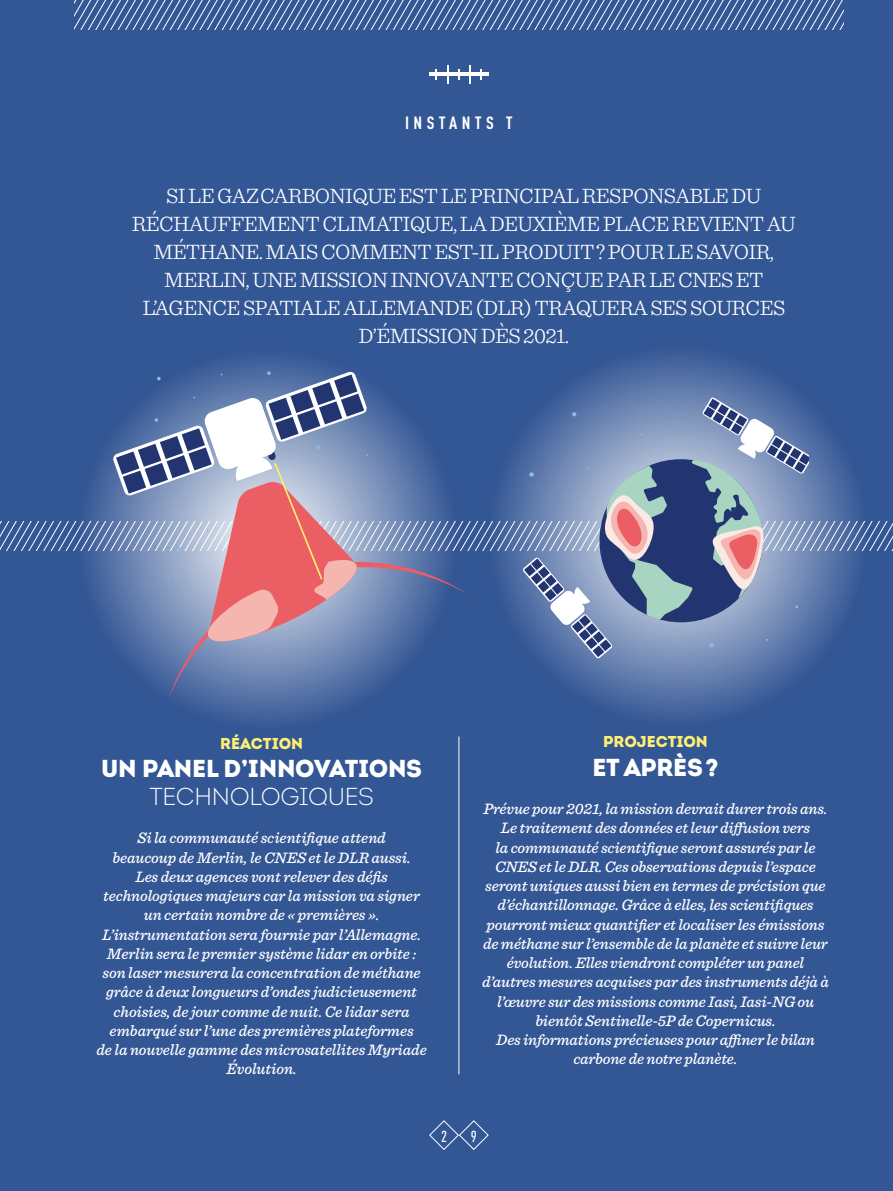
<style>
.page{position:relative;width:893px;height:1191px;background:#335695}
.page>*{position:absolute;margin:0;border:0;box-sizing:border-box;transform-origin:0 0}
.t1{font:900 24.5px "Intro";letter-spacing:-.01em;color:#fff}
.t2{font:300 24.5px "Intro";letter-spacing:-.01em;color:#fff}
.t3{font:300 21.88px/28px "Sentinel";letter-spacing:-.03em;color:#fff;text-align:center}
.t4{font:700 17.5px "DIN Cond";letter-spacing:.25em;color:#fff}
.t5{font:italic 500 15.75px/19.2px "Sentinel";letter-spacing:-.01em;color:#fff;text-align:center}
.t6{font:900 15.75px "Intro";color:#fdef74}
.t7{font:500 15.75px "DIN Cond";color:#fff}
</style>
<div class="page">
<svg style="left:78px;top:350px;width:379px;height:379px;fill:#3e5f9a"></svg>
<svg style="left:488px;top:346px;width:379px;height:379px;fill:#3e5f9a"></svg>
<hr style="left:429px;top:72px;width:59px;height:4px;background:#fff">
<svg style="left:447px;top:65px;width:1px;height:19px"></svg>
<svg style="left:469px;top:65px;width:1px;height:19px"></svg>
<svg style="left:429px;top:1120px;width:60px;height:30px"></svg>
<svg style="left:74px;top:0;width:769px;height:30px"></svg>
<hr style="left:458px;top:736px;width:1px;height:338px;background:#fff">
<svg style="left:0;top:371px;width:893px;height:328px"></svg>
<p class="t4" style="left:405px;top:112px;width:109px">INSTANTS T</p>
<p class="t3" style="left:132px;top:180px;width:666px">SI LE GAZCARBONIQUE EST LE PRINCIPAL RESPONSABLE DU RÉCHAUFFEMENT CLIMATIQUE, LA DEUXIÈME PLACE REVIENT AU MÉTHANE. MAIS COMMENT EST-IL PRODUIT ? POUR LE SAVOIR, MERLIN, UNE MISSION INNOVANTE CONÇUE PAR LE CNES ET L’AGENCE SPATIALE ALLEMANDE (DLR) TRAQUERA SES SOURCES D’ÉMISSION DÈS 2021.</p>
<p class="t6" style="left:220px;top:733px;width:84px">RÉACTION</p>
<h1 class="t1" style="left:101px;top:752px;width:322px">UN PANEL D’INNOVATIONS</h1>
<h1 class="t2" style="left:149px;top:781px;width:226px">TECHNOLOGIQUES</h1>
<p class="t5" style="left:96px;top:827px;width:332px">Si la communauté scientifique attend<br>beaucoup de Merlin, le CNES et le DLR aussi.<br>Les deux agences vont relever des défis technologiques majeurs car la mission va signer un certain nombre de « premières ».<br>L’instrumentation sera fournie par l’Allemagne.<br>Merlin sera le premier système lidar en orbite : son laser mesurera la concentration de méthane grâce à deux longueurs d’ondes judicieusement choisies, de jour comme de nuit. Ce lidar sera embarqué sur l’une des premières plateformes<br>de la nouvelle gamme des microsatellites Myriade Évolution.</p>
<p class="t6" style="left:603px;top:731px;width:106px">PROJECTION</p>
<h1 class="t1" style="left:592px;top:751px;width:128px">ET APRÈS?</h1>
<p class="t5" style="left:482px;top:798px;width:348px">Prévue pour 2021, la mission devrait durer trois ans.<br>Le traitement des données et leur diffusion vers<br>la communauté scientifique seront assurés par le CNES et le DLR. Ces observations depuis l’espace seront uniques aussi bien en termes de précision que d’échantillonnage. Grâce à elles, les scientifiques pourront mieux quantifier et localiser les émissions de méthane sur l’ensemble de la planète et suivre leur évolution. Elles viendront compléter un panel d’autres mesures acquises par des instruments déjà à l’œuvre sur des missions comme Iasi, Iasi-NG ou bientôt Sentinelle-5P de Copernicus.<br>Des informations précieuses pour affiner le bilan carbone de notre planète.</p>
<p class="t7" style="left:441px;top:1126px;width:8px">2</p>
<p class="t7" style="left:471px;top:1126px;width:8px">9</p>
</div>
